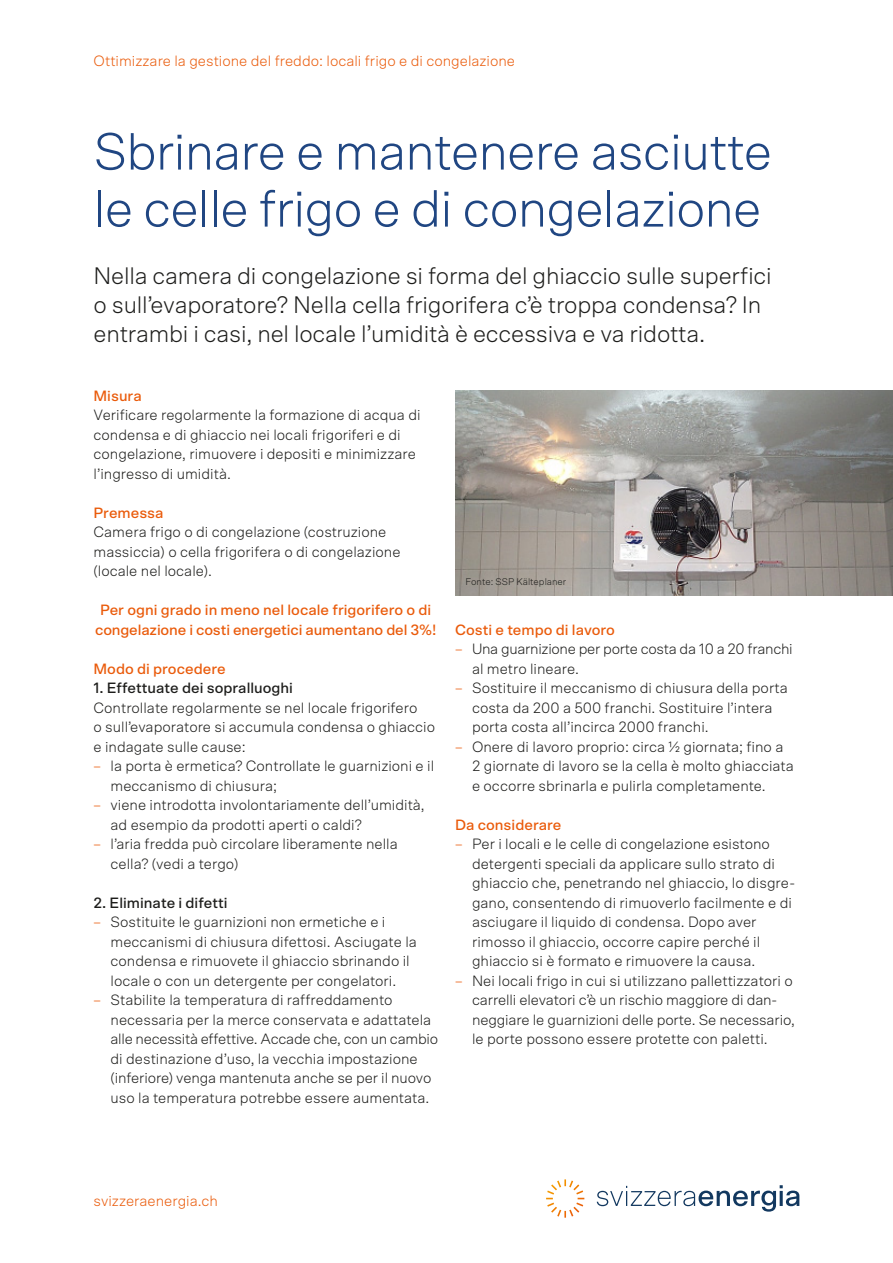
<style>
.page{position:relative;width:893px;height:1263px;background:#fff}
.page>*{position:absolute;margin:0;border:0;box-sizing:border-box;transform-origin:0 0}
.t1{font:300 52.5px/57px "Scto Grotesk A";letter-spacing:-.02em;color:#204682}
.t2{font:300 24px/29.2px "Scto Grotesk A";letter-spacing:-.01em;color:#1d1d1b}
.t3{font:300 15px/19.5px "Scto Grotesk A";color:#1d1d1b}
.t4{font:500 15px/19.5px "Scto Grotesk A";color:#ea5b0b;text-align:center}
.t5{font:300 15px "Scto Grotesk A";color:#ea5b0b}
.t6{font:300 15px/19.5px "Scto Grotesk A";letter-spacing:-.02em;color:#1d1d1b}
.t7{font:500 15px "Scto Grotesk A";color:#1d1d1b}
.t8{font:300 9.75px "Scto Grotesk A";color:#1d1d1b}
.s1{color:#ea5b0b}
</style>
<div class="page">
<img style="left:455px;top:390px;width:438px;height:206px">
<svg style="left:546px;top:1179px;width:38px;height:39px"></svg>
<svg style="left:597px;top:1185px;width:202px;height:26px"></svg>
<p class="t5" style="left:94px;top:52px;width:423px">Ottimizzare la gestione del freddo: locali frigo e di congelazione</p>
<h1 class="t1" style="left:94px;top:122px;width:680px">Sbrinare e mantenere asciutte le celle frigo e di congelazione</h1>
<h2 class="t2" style="left:94px;top:260px;width:680px">Nella camera di congelazione si forma del ghiaccio sulle superfici o sull’evaporatore? Nella cella frigorifera c’è troppa condensa? In entrambi i casi, nel locale l’umidità è eccessiva e va ridotta.</h2>
<p class="t4" style="left:94px;top:385px;width:50px">Misura</p>
<p class="t3" style="left:94px;top:405px;width:329px">Verificare regolarmente la formazione di acqua di condensa e di ghiaccio nei locali frigoriferi e di congelazione, rimuovere i depositi e minimizzare l’ingresso di umidità.</p>
<p class="t4" style="left:94px;top:502px;width:72px">Premessa</p>
<p class="t3" style="left:94px;top:522px;width:309px">Camera frigo o di congelazione (costruzione massiccia) o cella frigorifera o di congelazione (locale nel locale).</p>
<p class="t4" style="left:95px;top:600px;width:343px">Per ogni grado in meno nel locale frigorifero o di congelazione i costi energetici aumentano del 3%!</p>
<p class="t4" style="left:94px;top:658px;width:134px">Modo di procedere</p>
<p class="t7" style="left:94px;top:679px;width:201px">1. Effettuate dei sopralluoghi</p>
<p class="t3" style="left:94px;top:697px;width:343px">Controllate regolarmente se nel locale frigorifero<br>o sull’evaporatore si accumula condensa o ghiaccio e indagate sulle cause:</p>
<p class="t3" style="left:111px;top:756px;width:325px;text-indent:-17px"><span class="s1">–</span> la porta è ermetica? Controllate le guarnizioni e il meccanismo di chiusura;</p>
<p class="t3" style="left:111px;top:795px;width:316px;text-indent:-17px"><span class="s1">–</span> viene introdotta involontariamente dell’umidità, ad esempio da prodotti aperti o caldi?</p>
<p class="t3" style="left:111px;top:834px;width:289px;text-indent:-17px"><span class="s1">–</span> l’aria fredda può circolare liberamente nella cella? (vedi a tergo)</p>
<p class="t7" style="left:94px;top:893px;width:136px">2. Eliminate i difetti</p>
<p class="t3" style="left:111px;top:912px;width:308px;text-indent:-17px"><span class="s1">–</span> Sostituite le guarnizioni non ermetiche e i meccanismi di chiusura difettosi. Asciugate la condensa e rimuovete il ghiaccio sbrinando il locale o con un detergente per congelatori.</p>
<p class="t3" style="left:111px;top:990px;width:329px;text-indent:-17px"><span class="s1">–</span> Stabilite la temperatura di raffreddamento necessaria per la merce conservata e adattatela alle necessità effettive. Accade che, con un cambio di destinazione d’uso, la vecchia impostazione (inferiore) venga mantenuta anche se per il nuovo uso la temperatura potrebbe essere aumentata.</p>
<p class="t8" style="left:466px;top:576px;width:102px">Fonte: SSP Kälteplaner</p>
<p class="t4" style="left:455px;top:619px;width:161px">Costi e tempo di lavoro</p>
<p class="t6" style="left:472px;top:639px;width:322px;text-indent:-17px"><span class="s1">–</span> Una guarnizione per porte costa da 10 a 20 franchi al metro lineare.</p>
<p class="t3" style="left:472px;top:678px;width:317px;text-indent:-17px"><span class="s1">–</span> Sostituire il meccanismo di chiusura della porta costa da 200 a 500 franchi. Sostituire l’intera porta costa all’incirca 2000 franchi.</p>
<p class="t3" style="left:472px;top:736px;width:323px;text-indent:-17px"><span class="s1">–</span> Onere di lavoro proprio: circa ½ giornata; fino a<br>2 giornate di lavoro se la cella è molto ghiacciata e occorre sbrinarla e pulirla completamente.</p>
<p class="t4" style="left:455px;top:814px;width:108px">Da considerare</p>
<p class="t3" style="left:472px;top:834px;width:324px;text-indent:-17px"><span class="s1">–</span> Per i locali e le celle di congelazione esistono detergenti speciali da applicare sullo strato di ghiaccio che, penetrando nel ghiaccio, lo disgre&shy;gano, consentendo di rimuoverlo facilmente e di asciugare il liquido di condensa. Dopo aver rimosso il ghiaccio, occorre capire perché il ghiaccio si è formato e rimuovere la causa.</p>
<p class="t3" style="left:472px;top:970px;width:324px;text-indent:-17px"><span class="s1">–</span> Nei locali frigo in cui si utilizzano pallettizzatori o carrelli elevatori c’è un rischio maggiore di dan&shy;neggiare le guarnizioni delle porte. Se necessario, le porte possono essere protette con paletti.</p>
<p class="t5" style="left:94px;top:1191px;width:126px">svizzeraenergia.ch</p>
</div>
